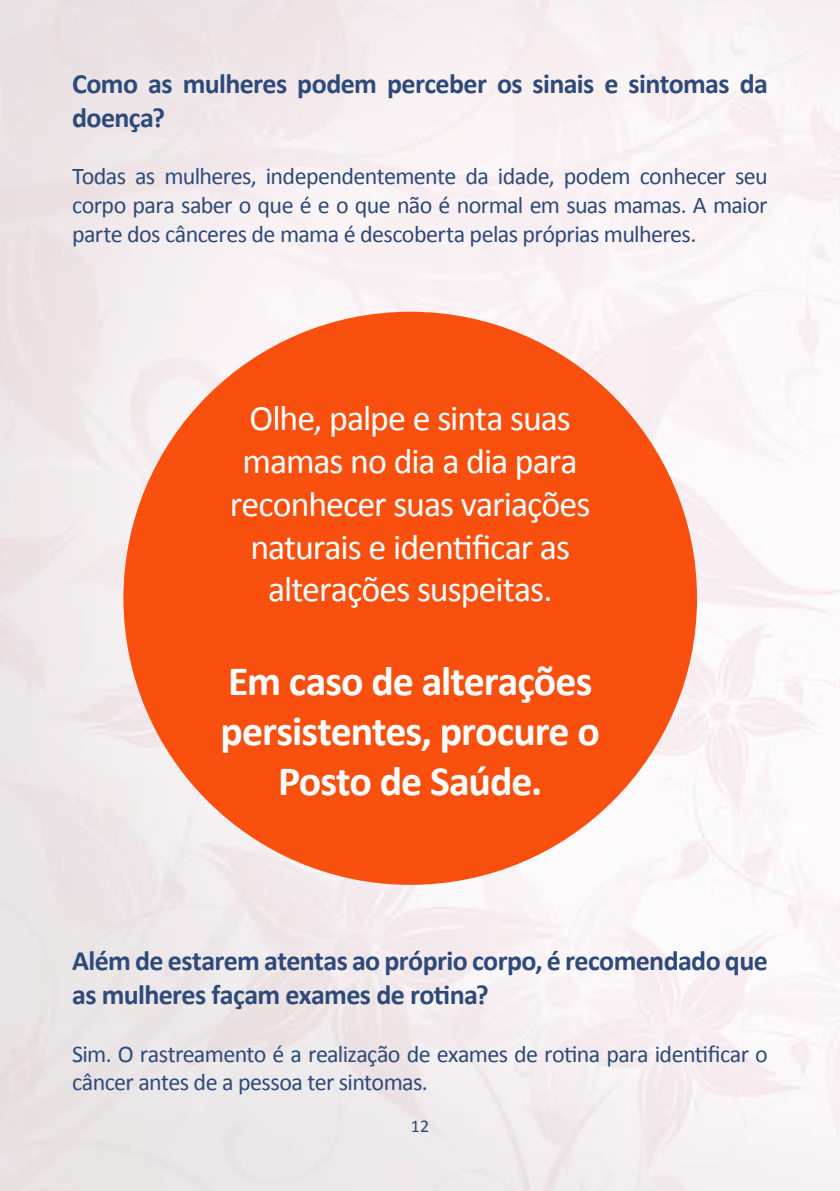
<style>
.page{position:relative;width:840px;height:1191px;background:#fff}
.page>*{position:absolute;margin:0;border:0;box-sizing:border-box;transform-origin:0 0}
.t1{font:700 41.8px/50.2px "Calibri";letter-spacing:-.025em;color:#fff;text-align:center}
.t2{font:35.8px/43px "Calibri";letter-spacing:-.03em;color:#fff;text-align:center}
.t3{font:700 28px/33.6px "Calibri";letter-spacing:-.02em;color:#2e4a7a}
.t4{font:24px/28.8px "Calibri";letter-spacing:-.025em;color:#2e4a7a;text-align:justify}
.t5{font:18px "Calibri";color:#2e4a7a}
</style>
<div class="page">
<img style="left:0;top:0;width:839px;height:1191px">
<div style="left:123px;top:312px;width:573px;height:573px;background:#f9500f;border-radius:50%"></div>
<p class="t3" style="left:72px;top:67px;width:697px">Como as mulheres podem perceber os sinais e sintomas da doença?</p>
<p class="t4" style="left:72px;top:162px;width:696px">Todas as mulheres, independentemente da idade, podem conhecer seu corpo para saber o que é e o que não é normal em suas mamas. A maior parte dos cânceres de mama é descoberta pelas próprias mulheres.</p>
<h2 class="t2" style="left:230px;top:396px;width:362px">Olhe, palpe e sinta suas mamas no dia a dia para reconhecer suas variações naturais e identificar as alterações suspeitas.</h2>
<h1 class="t1" style="left:220px;top:655px;width:380px">Em caso de alterações persistentes, procure o<br>Posto de Saúde.</h1>
<p class="t3" style="left:72px;top:944px;width:697px">Além de estarem atentas ao próprio corpo, é recomendado que as mulheres façam exames de rotina?</p>
<p class="t4" style="left:72px;top:1039px;width:696px">Sim. O rastreamento é a realização de exames de rotina para identificar o câncer antes de a pessoa ter sintomas.</p>
<p class="t5" style="left:410px;top:1115px;width:20px">12</p>
</div>
